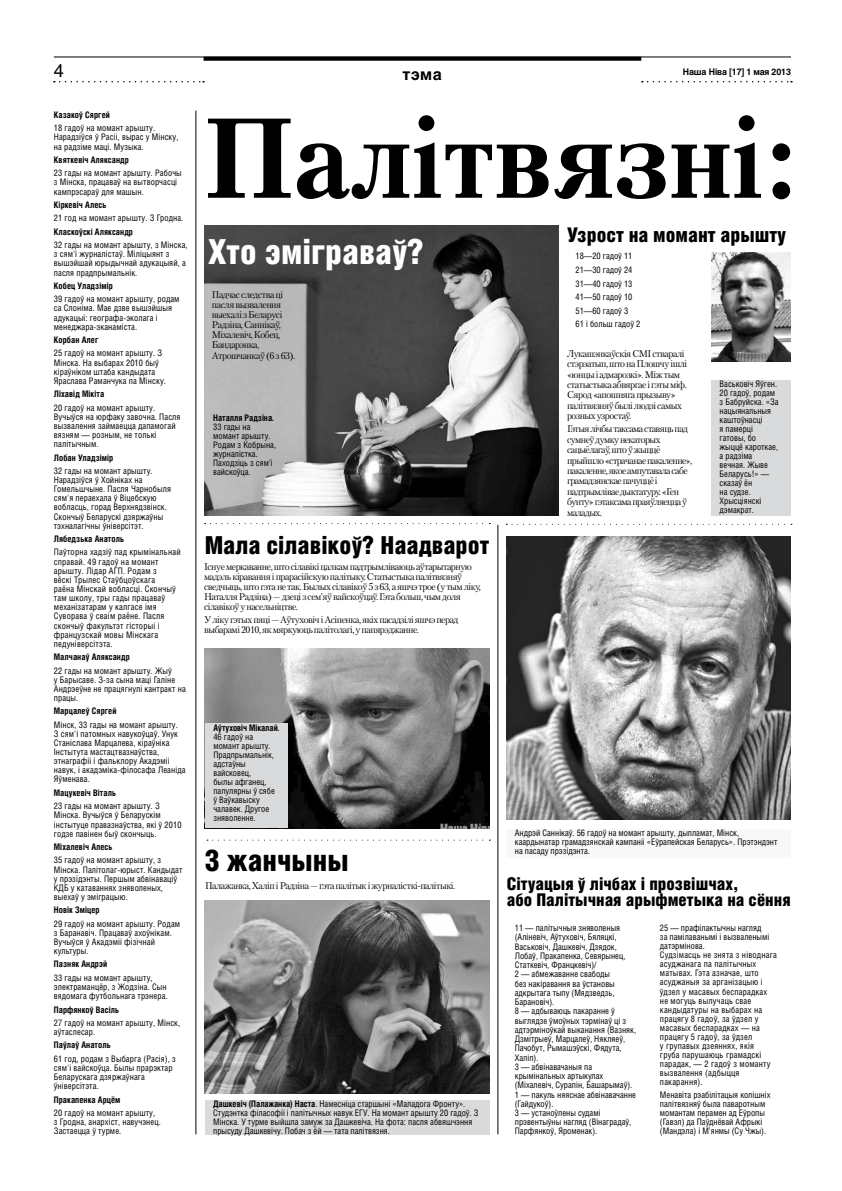
<style>
.page{position:relative;width:842px;height:1191px;background:#fff}
.page>*{position:absolute;margin:0;border:0;box-sizing:border-box;transform-origin:0 0}
.t1{font:700 113px "Petersburg C";color:#000}
.t2{font:34.6px "Helios Cond Black C";color:#fff}
.t3{font:30px "Helios Cond Black C";color:#000}
.t4{font:24.9px "Helios Cond Black C";color:#000}
.t5{font:20.3px "Helios Cond Black C";color:#000}
.t6{font:18px "Helios C";color:#000}
.t7{font:17.6px/15.8px "Helios Cond Black C";color:#000}
.t8{font:700 16px "Helios C";color:#000}
.t9{font:9.7px/10.4px "Petersburg C";letter-spacing:-.05em;color:#000}
.t10{font:9px/9.1px "Helios Cond C";letter-spacing:.01em;color:#000}
.t11{font:700 9px "Helios Cond C";letter-spacing:.01em;color:#000}
.t12{font:700 9px "Helios C";letter-spacing:-.01em;color:#000}
.s1{font-weight:700}
</style>
<div class="page">
<svg style="left:54px;top:81px;width:150px;height:1px"></svg>
<svg style="left:642px;top:81px;width:150px;height:1px"></svg>
<hr style="left:54px;top:57px;width:737px;height:1px;background:#000">
<svg style="left:204px;top:58px;width:437px;height:3px"></svg>
<img style="left:205px;top:225px;width:353px;height:290px">
<img style="left:205px;top:648px;width:284px;height:180px">
<div style="left:205px;top:723px;width:83px;height:105px;background:#d9dadb"></div>
<div style="left:205px;top:1100px;width:284px;height:34px;background:#d9dadb"></div>
<img style="left:205px;top:900px;width:284px;height:193px">
<div style="left:711px;top:380px;width:80px;height:135px;background:#d9dadb"></div>
<img style="left:712px;top:252px;width:78px;height:109px">
<hr style="left:196px;top:111px;width:1px;height:1023px;background:#000">
<svg style="left:205px;top:523px;width:285px;height:1px"></svg>
<svg style="left:506px;top:524px;width:286px;height:1px"></svg>
<svg style="left:207px;top:839px;width:283px;height:1px"></svg>
<hr style="left:498px;top:525px;width:1px;height:609px;background:#000">
<div style="left:506px;top:828px;width:285px;height:29px;background:#f8f8f8"></div>
<img style="left:506px;top:536px;width:285px;height:283px">
<h3 class="t6" style="left:54px;top:60px;width:12px">4</h3>
<p class="t12" style="left:683px;top:67px;width:110px">Наша Ніва [17] 1 мая 2013</p>
<h3 class="t8" style="left:402px;top:65px;width:41px">тэма</h3>
<h1 class="t1" style="left:203px;top:88px;width:597px">Палітвязні:</h1>
<p class="t11" style="left:54px;top:109px;width:58px">Казакоў Сяргей</p>
<p class="t10" style="left:54px;top:123px;width:126px">18 гадоў на момант арышту.<br>Нарадзіўся ў Расіі, вырас у Мінску, на радзіме маці. Музыка.</p>
<p class="t11" style="left:54px;top:154px;width:76px">Квяткевіч Аляксандр</p>
<p class="t10" style="left:54px;top:168px;width:129px">23 гады на момант арышту. Рабочы з Мінска, працаваў на вытворчасці кампрэсараў для машын.</p>
<p class="t11" style="left:54px;top:199px;width:54px">Кіркевіч Алесь</p>
<p class="t10" style="left:54px;top:213px;width:131px">21 год на момант арышту. З Гродна.</p>
<p class="t11" style="left:54px;top:226px;width:81px">Класкоўскі Аляксандр</p>
<p class="t10" style="left:54px;top:240px;width:135px">32 гады на момант арышту, з Мінска, з сям'і журналістаў. Міліцыянт з вышэйшай юрыдычнай адукацыяй, а пасля прадпрымальнік.</p>
<p class="t11" style="left:54px;top:280px;width:60px">Кобец Уладзімір</p>
<p class="t10" style="left:54px;top:294px;width:127px">39 гадоў на момант арышту, родам са Слоніма. Мае дзве вышэйшыя адукацыі: географа-эколага і менеджара-эканаміста.</p>
<p class="t11" style="left:54px;top:334px;width:46px">Корбан Алег</p>
<p class="t10" style="left:54px;top:348px;width:114px">25 гадоў на момант арышту. З<br>Мінска. На выбарах 2010 быў кіраўніком штаба кандыдата<br>Яраслава Раманчука па Мінску.</p>
<p class="t11" style="left:54px;top:388px;width:52px">Ліхавід Мікіта</p>
<p class="t10" style="left:54px;top:403px;width:128px">20 гадоў на момант арышту.<br>Вучыўся на юрфаку завочна. Пасля вызвалення займаецца дапамогай вязням — розным, не толькі палітычным.</p>
<p class="t11" style="left:54px;top:452px;width:61px">Лобан Уладзімір</p>
<p class="t10" style="left:54px;top:466px;width:119px">32 гады на момант арышту.<br>Нарадзіўся ў Хойніках на<br>Гомельшчыне. Пасля Чарнобыля сям'я пераехала ў Віцебскую вобласць, горад Верхнядзвінск.<br>Скончыў Беларускі дзяржаўны тэхналагічны ўніверсітэт.</p>
<p class="t11" style="left:54px;top:533px;width:72px">Лябедзька Анатоль</p>
<p class="t10" style="left:54px;top:547px;width:128px">Паўторна хадзіў пад крымінальнай справай. 49 гадоў на момант арышту. Лідар АГП. Родам з<br>вёскі Трылес Стаўбцоўскага<br>раёна Мінскай вобласці. Скончыў там школу, тры гады працаваў механізатарам у калгасе імя<br>Суворава ў сваім раёне. Пасля скончыў факультэт гісторыі і французскай мовы Мінскага педуніверсітэта.</p>
<p class="t11" style="left:54px;top:651px;width:77px">Малчанаў Аляксандр</p>
<p class="t10" style="left:54px;top:665px;width:133px">22 гады на момант арышту. Жыў<br>у Барысаве. З-за сына маці Галіне<br>Андрэеўне не працягнулі кантракт на працы.</p>
<p class="t11" style="left:54px;top:705px;width:64px">Марцалеў Сяргей</p>
<p class="t10" style="left:54px;top:720px;width:133px">Мінск, 33 гады на момант арышту.<br>З сям'і патомных навукоўцаў. Унук<br>Станіслава Марцалева, кіраўніка<br>Інстытута мастацтвазнаўства, этнаграфіі і фальклору Акадэміі навук, і акадэміка-філосафа Леаніда<br>Яўменава.</p>
<p class="t11" style="left:54px;top:787px;width:64px">Мацукевіч Віталь</p>
<p class="t10" style="left:54px;top:801px;width:129px">23 гады на момант арышту. З<br>Мінска. Вучыўся ў Беларускім інстытуце правазнаўства, які ў 2010 годзе павінен быў скончыць.</p>
<p class="t11" style="left:54px;top:841px;width:60px">Міхалевіч Алесь</p>
<p class="t10" style="left:54px;top:855px;width:130px">35 гадоў на момант арышту, з<br>Мінска. Палітолаг-юрыст. Кандыдат у прэзідэнты. Першым абвінаваціў<br>КДБ у катаваннях зняволеных, выехаў у эміграцыю.</p>
<p class="t11" style="left:54px;top:904px;width:47px">Новік Зміцер</p>
<p class="t10" style="left:54px;top:918px;width:128px">29 гадоў на момант арышту. Родам з Баранавіч. Працаваў ахоўнікам.<br>Вучыўся ў Акадэміі фізічнай культуры.</p>
<p class="t11" style="left:54px;top:959px;width:55px">Пазняк Андрэй</p>
<p class="t10" style="left:54px;top:973px;width:115px">33 гады на момант арышту, электраманцёр, з Жодзіна. Сын вядомага футбольнага трэнера.</p>
<p class="t11" style="left:54px;top:1004px;width:67px">Парфянкоў Васіль</p>
<p class="t10" style="left:54px;top:1018px;width:128px">27 гадоў на момант арышту, Мінск, аўтаслесар.</p>
<p class="t11" style="left:54px;top:1039px;width:58px">Паўлаў Анатоль</p>
<p class="t10" style="left:54px;top:1053px;width:124px">61 год, родам з Выбарга (Расія), з сям'і вайскоўца. Былы прарэктар<br>Беларускага дзяржаўнага ўніверсітэта.</p>
<p class="t11" style="left:54px;top:1094px;width:68px">Пракапенка Арцём</p>
<p class="t10" style="left:54px;top:1108px;width:108px">20 гадоў на момант арышту, з Гродна, анархіст, навучэнец.<br>Застаецца ў турме.</p>
<h3 class="t5" style="left:567px;top:223px;width:221px">Узрост на момант арышту</h3>
<p class="t10" style="left:576px;top:249px;width:66px;line-height:13.6px">18—20 гадоў 11<br>21—30 гадоў 24<br>31—40 гадоў 13<br>41—50 гадоў 10<br>51—60 гадоў 3<br>61 і больш гадоў 2</p>
<p class="t9" style="left:567px;top:348px;width:122px">Лукашэнкаўскія СМІ стваралі стэрэатып, што на Плошчу ішлі «юнцы і адмарозкі». Між тым статыстыка абвяргае і гэты міф.<br>Сярод «апошняга прызыву» палітвязняў былі людзі самых розных узростаў.</p>
<p class="t9" style="left:567px;top:424px;width:127px">Гэтыя лічбы таксама ставяць пад сумнеў думку некаторых сацыёлагаў, што ў жыццё прыйшло «страчанае пакаленне», пакаленне, якое ампутавала сабе грамадзянскае пачуццё і падтрымлівае дыктатуру. «Ген бунту» гэтаксама праяўляецца ў маладых.</p>
<h2 class="t2" style="left:208px;top:232px;width:218px">Хто эміграваў?</h2>
<p class="t9" style="left:212px;top:290px;width:85px;line-height:10px">Падчас следства ці пасля вызвалення выехалі з Беларусі<br>Радзіна, Саннікаў,<br>Міхалевіч, Кобец,<br>Бандарэнка,<br>Атрошчанкаў (6 з 63).</p>
<p class="t10" style="left:720px;top:379px;width:60px">Васьковіч Яўген.<br>20 гадоў, родам з Бабруйска. «За нацыянальныя каштоўнасці<br>я памерці гатовы, бо жыццё кароткае, а радзіма вечная. Жыве<br>Беларусь!» — сказаў ён<br>на судзе.<br>Хрысціянскі дэмакрат.</p>
<p class="t11" style="left:213px;top:413px;width:62px">Наталля Радзіна.</p>
<p class="t10" style="left:213px;top:422px;width:65px">33 гады на момант арышту.<br>Родам з Кобрына, журналістка.<br>Паходзіць з сям’і вайскоўца.</p>
<h3 class="t4" style="left:205px;top:531px;width:286px">Мала сілавікоў? Наадварот</h3>
<p class="t9" style="left:204px;top:562px;width:278px;line-height:10px">Існуе меркаванне, што сілавікі цалкам падтрымліваюць аўтарытарную мадэль кіравання і прарасійскую палітыку. Статыстыка палітвязняў сведчыць, што гэта не так. Былых сілавікоў 5 з 63, а яшчэ трое (у тым ліку, Наталля Радзіна) — дзеці з сем’яў вайскоўцаў. Гэта больш, чым доля сілавікоў у насельніцтве.</p>
<p class="t9" style="left:204px;top:615px;width:256px;line-height:10px">У ліку гэтых пяці — Аўтуховіч і Асіпенка, якіх пасадзілі яшчэ перад выбарамі 2010, як мяркуюць палітолагі, у папярэджанне.</p>
<p class="t11" style="left:213px;top:722px;width:67px">Аўтуховіч Мікалай.</p>
<p class="t10" style="left:213px;top:732px;width:63px">46 гадоў на момант арышту.<br>Прадпрымальнік, адстаўны вайсковец,<br>былы афганец, папулярны ў сябе ў Ваўкавыску чалавек. Другое зняволенне.</p>
<p class="t10" style="left:515px;top:828px;width:264px">Андрэй Саннікаў. 56 гадоў на момант арышту, дыпламат, Мінск, каардынатар грамадзянскай кампаніі «Еўрапейская Беларусь». Прэтэндэнт на пасаду прэзідэнта.</p>
<h3 class="t3" style="left:205px;top:843px;width:145px">3 жанчыны</h3>
<p class="t9" style="left:205px;top:880px;width:252px">Палажанка, Халіп і Радзіна — гэта палітык і журналісткі-палітыкі.</p>
<h3 class="t7" style="left:507px;top:875px;width:285px">Сітуацыя ў лічбах і прозвішчах,<br>або Палітычная арыфметыка на сёння</h3>
<p class="t10" style="left:515px;top:923px;width:123px">11 — палітычныя зняволеныя (Аліневіч, Аўтуховіч, Бяляцкі,<br>Васьковіч, Дашкевіч, Дзядок,<br>Лобаў, Пракапенка, Севярынец,<br>Статкевіч, Францкевіч)/<br>2 — абмежаванне свабоды<br>без накіравання ва ўстановы адкрытага тыпу (Мядзведзь,<br>Барановіч).<br>8 — адбываюць пакаранне ў выглядзе ўмоўных тэрмінаў ці з адтэрміноўкай выканання (Вазняк,<br>Дзмітрыеў, Марцалеў, Някляеў,<br>Пачобут, Рымашэўскі, Фядута,<br>Халіп).<br>3 — абвінавачаныя па крымінальных артыкулах (Міхалевіч, Сурапін, Башарымаў).<br>1 — пакуль няяснае абвінавачанне (Гайдукоў).<br>3 — устаноўлены судамі прэвентыўны нагляд (Вінаградаў,<br>Парфянкоў, Яроменак).</p>
<p class="t10" style="left:660px;top:923px;width:118px">25 — прафілактычны нагляд<br>за памілаванымі і вызваленымі датэрмінова.<br>Судзімасць не знята з ніводнага асуджанага па палітычных матывах. Гэта азначае, што асуджаныя за арганізацыю і ўдзел у масавых беспарадках не могуць вылучаць свае кандыдатуры на выбарах на працягу 8 гадоў, за ўдзел у масавых беспарадках — на працягу 5 гадоў, за ўдзел<br>у групавых дзеяннях, якія<br>груба парушаюць грамадскі парадак, — 2 гадоў з моманту вызвалення (адбыцця пакарання).</p>
<p class="t10" style="left:660px;top:1090px;width:112px">Менавіта рэабілітацыя колішніх палітвязняў была паваротным момантам перамен ад Еўропы (Гавэл) да Паўднёвай Афрыкі (Мандэла) і М’янмы (Су Чжы).</p>
<p class="t10" style="left:213px;top:1099px;width:267px"><span class="s1">Дашкевіч (Палажанка) Наста</span>. Намесніца старшыні «Маладога Фронту».<br>Студэнтка філасофіі і палітычных навук ЕГУ. На момант арышту 20 гадоў. З Мінска. У турме выйшла замуж за Дашкевіча. На фота: пасля абвяшчэння прысуду Дашкевічу. Побач з ёй — тата палітвязня.</p>
</div>
